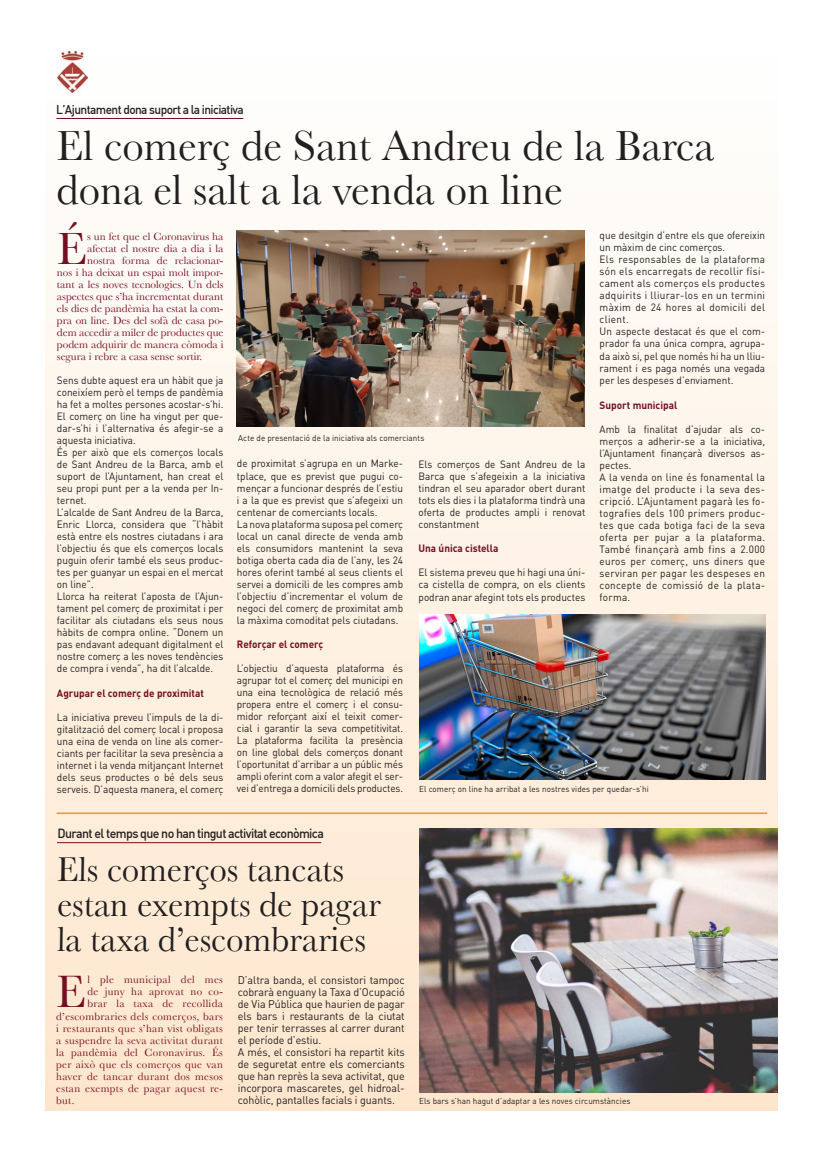
<style>
.page{position:relative;width:823px;height:1163px;background:#fff}
.page>*{position:absolute;margin:0;border:0;box-sizing:border-box;transform-origin:0 0}
.t1{font:47.5px "Baskerville";color:#750e22}
.t2{font:47.2px "Baskerville";color:#750e22}
.t3{font:44px/44px "Baskerville";color:#231f20}
.t4{font:36px/35px "Baskerville";color:#231f20;scale:.96 1}
.t5{font:500 13px "DIN";letter-spacing:-.05em;color:#231f20;scale:.95 1}
.t6{font:500 12.5px "DIN";letter-spacing:-.05em;color:#231f20;scale:.95 1}
.t7{font:11px/12px "DIN";letter-spacing:-.005em;color:#231f20}
.t8{font:11px "Baskerville";color:#750e22}
.t9{font:11px "Baskerville";letter-spacing:.03em;color:#750e22}
.t10{font:10.5px/12px "DIN";color:#231f20;text-align:justify;scale:.95 1}
.t11{font:10.5px/12px "DIN";letter-spacing:.03em;color:#231f20;scale:.95 1}
.t12{font:700 10.5px "DIN";color:#750e22;scale:.95 1}
.t13{font:8.5px "DIN";letter-spacing:.01em;color:#231f20;scale:.95 1}
</style>
<div class="page">
<div style="left:46px;top:51px;width:731px;height:1058px;background:linear-gradient(to bottom,#fdfefd,#fde5cb)"></div>
<img style="left:57px;top:52px;width:30px;height:41px">
<hr style="left:56px;top:118px;width:187px;height:1px;background:#750e22">
<hr style="left:57px;top:842px;width:264px;height:1px;background:#750e22">
<hr style="left:57px;top:812px;width:709px;height:1px;background:#f49524">
<img style="left:237px;top:231px;width:347px;height:195px">
<img style="left:419px;top:614px;width:345px;height:165px">
<img style="left:419px;top:828px;width:358px;height:264px">
<p class="t6" style="left:56px;top:101px;width:199px">L’Ajuntament dona suport a la iniciativa</p>
<h3 class="t3" style="left:56px;top:124px;width:659px">El comerç de Sant Andreu de la Barca dona el salt a la venda on line</h3>
<h2 class="t2" style="left:57px;top:220px;width:32px">É</h2>
<p class="t8" style="left:87px;top:229px;width:138px">s un fet que el Coronavirus ha</p>
<p class="t10" style="left:599px;top:229px;width:175px;text-align:left">que desitgin d’entre els que ofereixin un màxim de cinc comerços.<br>Els responsables de la plataforma són els encarregats de recollir físi&shy;cament als comerços els productes adquirits i lliurar-los en un termini màxim de 24 hores al domicili del client.<br>Un aspecte destacat és que el com&shy;prador fa una única compra, agrupa&shy;da això si, pel que només hi ha un lliu&shy;rament i es paga només una vegada per les despeses d’enviament.</p>
<p class="t12" style="left:599px;top:398px;width:83px">Suport municipal</p>
<p class="t11" style="left:599px;top:422px;width:175px">Amb la finalitat d’ajudar als co&shy;merços a adherir-se a la iniciativa, l’Ajuntament finançarà diversos as&shy;pectes.<br>A la venda on line és fonamental la imatge del producte i la seva des&shy;cripció. L’Ajuntament pagarà les fo&shy;tografies dels 100 primers produc&shy;tes que cada botiga faci de la seva oferta per pujar a la plataforma.<br>També finançarà amb fins a 2.000 euros per comerç, uns diners que serviran per pagar les despeses en concepte de comissió de la plata&shy;forma.</p>
<p class="t8" style="left:87px;top:241px;width:138px">afectat el nostre dia a dia i la</p>
<p class="t8" style="left:87px;top:253px;width:138px">nostra forma de relacionar-</p>
<p class="t8" style="left:57px;top:265px;width:168px">nos i ha deixat un espai molt impor-</p>
<p class="t8" style="left:57px;top:277px;width:168px">tant a les noves tecnologies. Un dels</p>
<p class="t8" style="left:57px;top:289px;width:168px">aspectes que s’ha incrementat durant</p>
<p class="t8" style="left:57px;top:301px;width:168px">els dies de pandèmia ha estat la com-</p>
<p class="t8" style="left:57px;top:313px;width:168px">pra on line. Des del sofà de casa po-</p>
<p class="t8" style="left:57px;top:325px;width:168px">dem accedir a miler de productes que</p>
<p class="t8" style="left:57px;top:337px;width:168px">podem adquirir de manera còmoda i</p>
<p class="t8" style="left:57px;top:349px;width:147px">segura i rebre a casa sense sortir.</p>
<p class="t10" style="left:57px;top:373px;width:177px;text-align:left">Sens dubte aquest era un hàbit que ja coneixíem però el temps de pandèmia ha fet a moltes persones acostar-s’hi.<br>El comerç on line ha vingut per que&shy;dar-s’hi i l’alternativa és afegir-se a aquesta iniciativa.<br>És per això que els comerços locals de Sant Andreu de la Barca, amb el suport de l’Ajuntament, han creat el seu propi punt per a la venda per In&shy;ternet.<br>L’alcalde de Sant Andreu de la Barca, Enric Llorca, considera que “l’hàbit està entre els nostres ciutadans i ara l’objectiu és que els comerços locals puguin oferir també els seus produc&shy;tes per guanyar un espai en el mercat on line”.<br>Llorca ha reiterat l’aposta de l’Ajun&shy;tament pel comerç de proximitat i per facilitar als ciutadans els seus nous hàbits de compra online. “Donem un pas endavant adequant digitalment el nostre comerç a les noves tendències de compra i venda”, ha dit l’alcalde.</p>
<p class="t12" style="left:57px;top:685px;width:156px">Agrupar el comerç de proximitat</p>
<p class="t10" style="left:57px;top:710px;width:177px">La iniciativa preveu l’impuls de la di&shy;gitalització del comerç local i proposa una eina de venda on line als comer&shy;ciants per facilitar la seva presència a internet i la venda mitjançant Internet dels seus productes o bé dels seus serveis. D’aquesta manera, el comerç</p>
<p class="t13" style="left:238px;top:432px;width:197px">Acte de presentació de la iniciativa als comerciants</p>
<p class="t10" style="left:237px;top:457px;width:176px;text-align:left">de proximitat s’agrupa en un Marke&shy;tplace, que es previst que pugui co&shy;mençar a funcionar després de l’estiu i a la que es previst que s’afegeixi un centenar de comerciants locals.<br>La nova plataforma suposa pel comerç local un canal directe de venda amb els consumidors mantenint la seva botiga oberta cada dia de l’any, les 24 hores oferint també al seus clients el servei a domicili de les compres amb l’objectiu d’incrementar el volum de negoci del comerç de proximitat amb la màxima comoditat pels ciutadans.</p>
<p class="t12" style="left:237px;top:637px;width:92px">Reforçar el comerç</p>
<p class="t10" style="left:237px;top:662px;width:176px">L’objectiu d’aquesta plataforma és agrupar tot el comerç del municipi en una eina tecnològica de relació més propera entre el comerç i el consu&shy;midor reforçant així el teixit comer&shy;cial i garantir la seva competitivitat.<br>La plataforma facilita la presència on line global dels comerços donant l’oportunitat d’arribar a un públic més ampli oferint com a valor afegit el ser&shy;vei d’entrega a domicili dels productes.</p>
<p class="t10" style="left:418px;top:457px;width:177px">Els comerços de Sant Andreu de la Barca que s’afegeixin a la iniciativa tindran el seu aparador obert durant tots els dies i la plataforma tindrà una oferta de productes ampli i renovat constantment</p>
<p class="t12" style="left:418px;top:541px;width:85px">Una única cistella</p>
<p class="t10" style="left:418px;top:566px;width:177px">El sistema preveu que hi hagi una úni&shy;ca cistella de compra, on els clients podran anar afegint tots els productes</p>
<p class="t13" style="left:419px;top:783px;width:243px">El comerç on line ha arribat a les nostres vides per quedar-s’hi</p>
<p class="t5" style="left:57px;top:824px;width:282px">Durant el temps que no han tingut activitat econòmica</p>
<h3 class="t4" style="left:57px;top:851px;width:339px">Els comerços tancats estan exempts de pagar la taxa d’escombraries</h3>
<h1 class="t1" style="left:56px;top:963px;width:31px">E</h1>
<p class="t9" style="left:87px;top:972px;width:137px">l ple municipal del mes</p>
<p class="t9" style="left:87px;top:985px;width:137px">de juny ha aprovat no co-</p>
<p class="t9" style="left:87px;top:997px;width:137px">brar la taxa de recollida</p>
<p class="t9" style="left:56px;top:1009px;width:168px">d’escombraries dels comerços, bars</p>
<p class="t9" style="left:56px;top:1021px;width:168px">i restaurants que s’han vist obligats</p>
<p class="t9" style="left:56px;top:1033px;width:168px">a suspendre la seva activitat durant</p>
<p class="t9" style="left:56px;top:1045px;width:168px">la pandèmia del Coronavirus. És</p>
<p class="t9" style="left:56px;top:1057px;width:168px">per això que els comerços que van</p>
<p class="t9" style="left:56px;top:1069px;width:168px">haver de tancar durant dos mesos</p>
<p class="t9" style="left:56px;top:1081px;width:168px">estan exempts de pagar aquest re-</p>
<p class="t8" style="left:56px;top:1093px;width:20px">but.</p>
<p class="t7" style="left:237px;top:973px;width:168px">D’altra banda, el consistori tampoc cobrarà enguany la Taxa d’Ocupació de Via Pública que haurien de pagar els bars i restaurants de la ciutat per tenir terrasses al carrer durant el període d’estiu.<br>A més, el consistori ha repartit kits de seguretat entre els comerciants que han reprès la seva activitat, que incorpora mascaretes, gel hidroal&shy;cohòlic, pantalles facials i guants.</p>
<p class="t13" style="left:419px;top:1095px;width:224px">Els bars s’han hagut d’adaptar a les noves circumstàncies</p>
</div>
